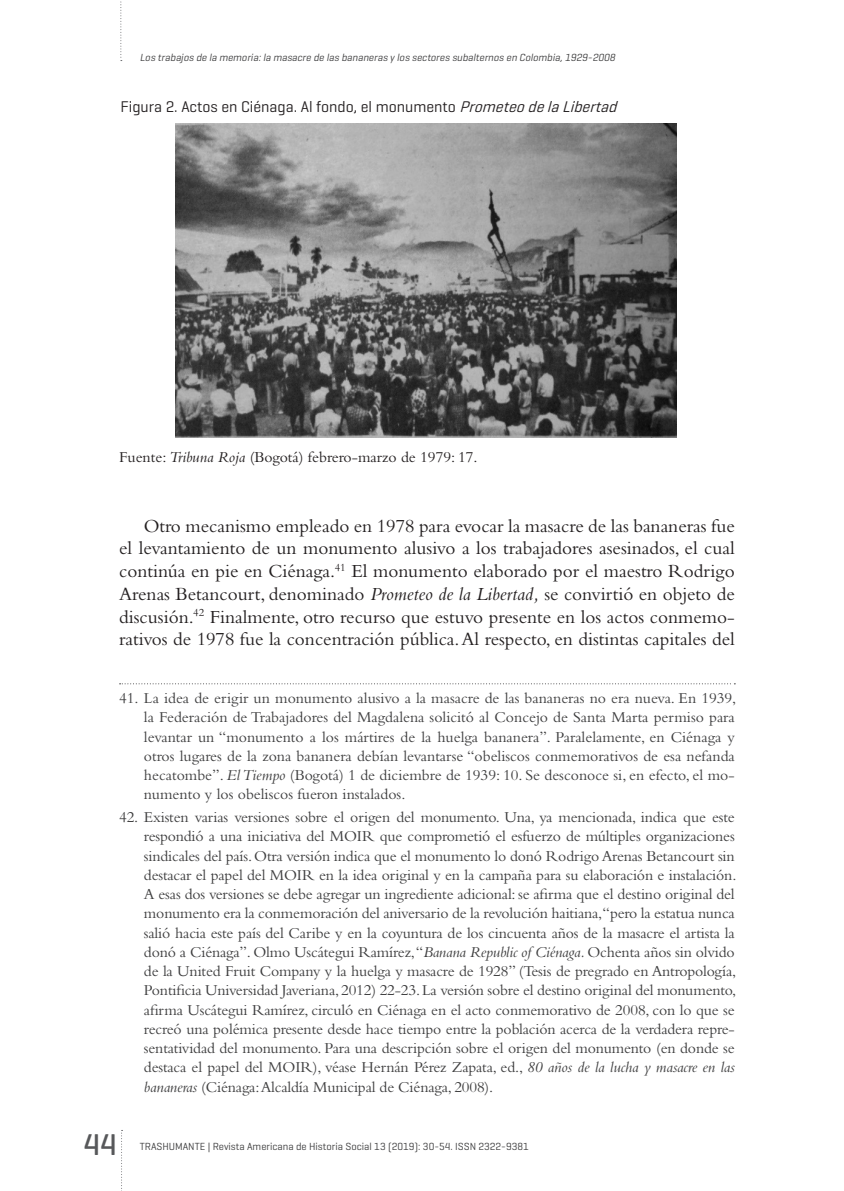
<style>
.page{position:relative;width:844px;height:1191px;background:#fff}
.page>*{position:absolute;margin:0;border:0;box-sizing:border-box;transform-origin:0 0}
.t1{font:500 30.62px "Geogrotesque";color:#57585a}
.t2{font:19.25px/22.8px "Bembo Std";color:#231f20;text-align:justify}
.t3{font:15.75px/19.2px "Bembo Std";letter-spacing:-.01em;color:#3e3e3f;text-align:justify}
.t4{font:15.75px "Geogrotesque";color:#231f20}
.t5{font:15.75px "Bembo Std";color:#231f20}
.t6{font:italic 10.5px "Geogrotesque";color:#3e3e3f}
.t7{font:10.5px "Geogrotesque";color:#3e3e3f}
.s1{font-style:italic}
</style>
<div class="page">
<svg style="left:121px;top:1130px;width:1px;height:61px"></svg>
<svg style="left:120px;top:1px;width:2px;height:60px"></svg>
<img style="left:175px;top:123px;width:501px;height:314px">
<svg style="left:119px;top:683px;width:616px;height:1px"></svg>
<p class="t6" style="left:140px;top:51px;width:479px">Los trabajos de la memoria:la masacre de las bananeras y los sectores subalternos en Colombia,1929-2008</p>
<p class="t4" style="left:120px;top:97px;width:502px">Figura 2. Actos en Ciénaga. Al fondo, el monumento <span class="s1">PrometeodelaLibertad</span></p>
<p class="t5" style="left:119px;top:447px;width:360px">Fuente: <span class="s1">Tribuna Roja</span> (Bogotá) febrero-marzo de 1979: 17.</p>
<p class="t2" style="left:119px;top:514px;width:617px;text-indent:24px">Otro mecanismo empleado en 1978 para evocar la masacre de las bananeras fue el levantamiento de un monumento alusivo a los trabajadores asesinados, el cual continúa en pie en Ciénaga.<sup>41</sup> El monumento elaborado por el maestro Rodrigo Arenas Betancourt, denominado <span class="s1">Prometeo de la Libertad,</span> se convirtió en objeto de discusión.<sup>42</sup> Finalmente, otro recurso que estuvo presente en los actos conmemo&shy;rativos de 1978 fue la concentración pública. Al respecto, en distintas capitales del</p>
<p class="t3" style="left:144px;top:688px;width:593px;text-indent:-25px">41. La idea de erigir un monumento alusivo a la masacre de las bananeras no era nueva. En 1939, la Federación de Trabajadores del Magdalena solicitó al Concejo de Santa Marta permiso para levantar un “monumento a los mártires de la huelga bananera”. Paralelamente, en Ciénaga y otros lugares de la zona bananera debían levantarse “obeliscos conmemorativos de esa nefanda hecatombe”. <span class="s1">El Tiempo</span> (Bogotá) 1 de diciembre de 1939: 10. Se desconoce si, en efecto, el mo&shy;numento y los obeliscos fueron instalados.</p>
<p class="t3" style="left:144px;top:807px;width:593px;text-indent:-25px">42. Existen varias versiones sobre el origen del monumento. Una, ya mencionada, indica que este respondió a una iniciativa del MOIR que comprometió el esfuerzo de múltiples organizaciones sindicales del país. Otra versión indica que el monumento lo donó Rodrigo Arenas Betancourt sin destacar el papel del MOIR en la idea original y en la campaña para su elaboración e instalación.<br>A esas dos versiones se debe agregar un ingrediente adicional: se afirma que el destino original del monumento era la conmemoración del aniversario de la revolución haitiana,“pero la estatua nunca salió hacia este país del Caribe y en la coyuntura de los cincuenta años de la masacre el artista la donó a Ciénaga”. Olmo Uscátegui Ramírez,“<span class="s1">Banana Republic of Ciénaga.</span> Ochenta años sin olvido de la United Fruit Company y la huelga y masacre de 1928” (Tesis de pregrado en Antropología, Pontificia Universidad Javeriana, 2012) 22-23. La versión sobre el destino original del monumento, afirma Uscátegui Ramírez, circuló en Ciénaga en el acto conmemorativo de 2008, con lo que se recreó una polémica presente desde hace tiempo entre la población acerca de la verdadera repre&shy;sentatividad del monumento. Para una descripción sobre el origen del monumento (en donde se destaca el papel del MOIR), véase Hernán Pérez Zapata, ed., <span class="s1">80 años de la lucha y masacre en las bananeras</span> (Ciénaga: Alcaldía Municipal de Ciénaga, 2008).</p>
<h1 class="t1" style="left:83px;top:1125px;width:35px">44</h1>
<p class="t7" style="left:140px;top:1139px;width:390px">TRASHUMANTE | Revista Americana de Historia Social 13 (2019): 30-54. ISSN 2322-9381</p>
</div>
